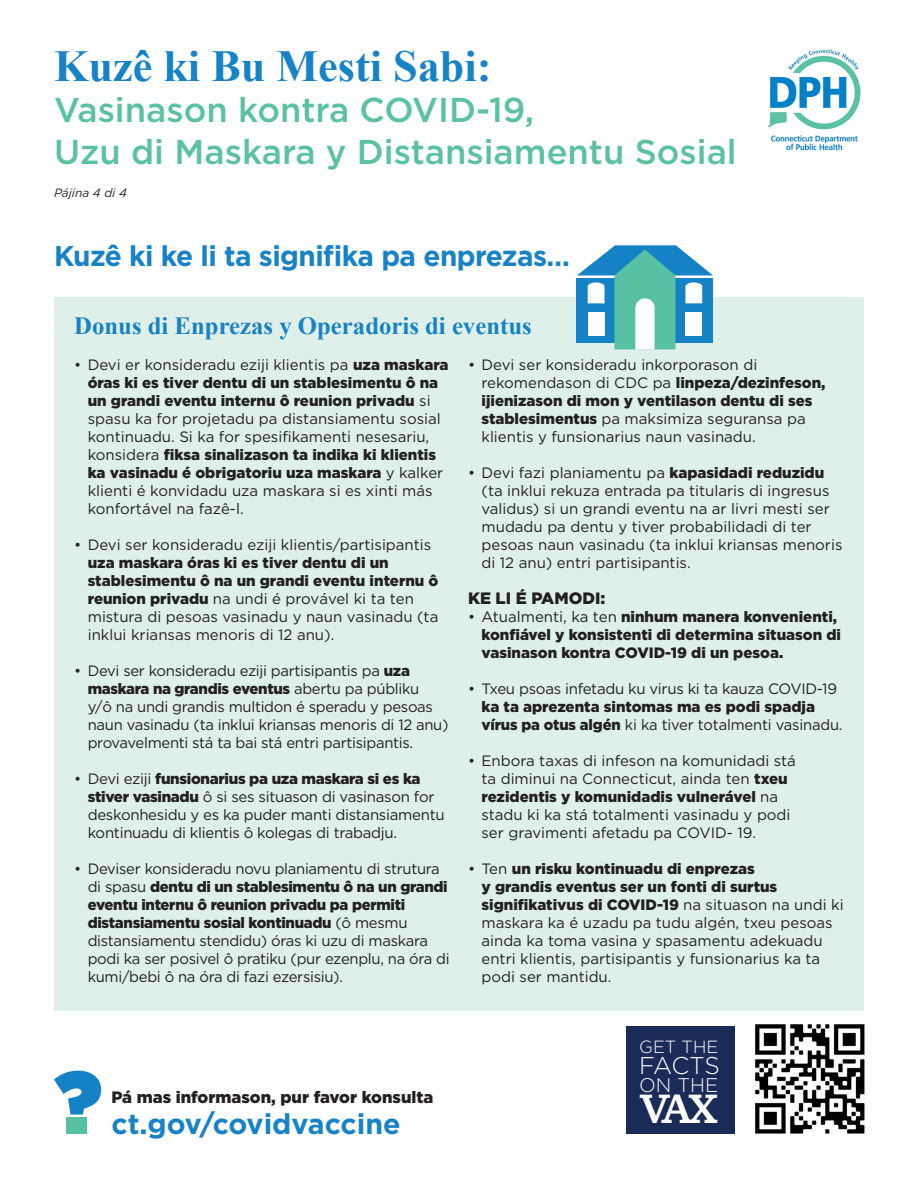
<style>
.page{position:relative;width:918px;height:1188px;background:#fff}
.page>*{position:absolute;margin:0;border:0;box-sizing:border-box;transform-origin:0 0}
.H1_Rules{font:700 44.25px "Times New Roman";color:#1782c5}
.t1{font:500 42.6px "Jubilat";color:#fff}
.H2_Rules{font:500 34.5px/41.4px "Gotham";color:#5ac1a3}
.H3_Rules{font:700 28.5px "Gotham";letter-spacing:-.02em;color:#1782c5}
.H3_Rules-2{font:700 28.5px "Gotham";color:#1782c5}
.H4_Rules{font:700 24.75px "Times New Roman";color:#1782c5}
.t2{font:300 24.15px "Gotham";letter-spacing:-.03em;color:#fff}
.t3{font:300 19.65px "Gotham";color:#fff}
.t4{font:300 17.7px "Gotham";color:#fff}
.Body_with_Bullet_Sec{font:900 16.5px "Gotham";color:#231f20}
.Body_with_Bullet_Sec-2{font:15px/18px "Gotham";color:#231f20}
.Body_with_Bullet_Sec-3{font:15px/18px "Gotham";letter-spacing:-.02em;color:#231f20}
.Body_with_Bullet_Sec-4{font:900 15px/18px "Gotham";color:#231f20}
.Body_Sector{font:italic 12px "Gotham";color:#231f20}
.s1{font-weight:900}
.s2{font-weight:400}
</style>
<div class="page">
<img style="left:768px;top:49px;width:93px;height:102px">
<div style="left:627px;top:1026px;width:108px;height:108px;background:#1b2b57"></div>
<img style="left:755px;top:1024px;width:110px;height:110px">
<svg style="left:54px;top:1071px;width:47px;height:44px"></svg>
<div style="left:66px;top:1118px;width:21px;height:16px;background:#59c1a3"></div>
<div style="left:54px;top:297px;width:810px;height:714px;background:#def0e9"></div>
<svg style="left:577px;top:245px;width:136px;height:104px"></svg>
<div style="left:588px;top:312px;width:17px;height:24px;background:#fff"></div>
<div style="left:685px;top:312px;width:17px;height:24px;background:#fff"></div>
<p class="H1_Rules" style="left:54px;top:34px;width:439px">Kuzê ki Bu Mesti Sabi:</p>
<p class="H2_Rules" style="left:54px;top:89px;width:684px">Vasinason kontra COVID-19,<br>Uzu di Maskara y Distansiamentu Sosial</p>
<p class="Body_Sector" style="left:54px;top:185px;width:74px">Pájina 4 di 4</p>
<p class="H3_Rules" style="left:54px;top:237px;width:518px">Kuzê ki ke li ta signifika pa enprezas…</p>
<p class="H4_Rules" style="left:74px;top:308px;width:459px">Donus di Enprezas y Operadoris di eventus</p>
<p class="Body_with_Bullet_Sec-2" style="left:88px;top:355px;width:362px;text-indent:-14px">• Devi er konsideradu eziji klientis pa <span class="s1">uza maskara óras ki es tiver dentu di un stablesimentu ô na un grandi eventu internu ô reunion privadu</span> si spasu ka for projetadu pa distansiamentu sosial kontinuadu. Si ka for spesifikamenti nesesariu, konsidera <span class="s1">fiksa sinalizason ta indika ki klientis ka vasinadu é obrigatoriu uza maskara</span> y kalker klienti é konvidadu uza maskara si es xinti más konfortável na fazê-l.</p>
<p class="Body_with_Bullet_Sec-2" style="left:88px;top:535px;width:352px;text-indent:-14px">• Devi ser konsideradu eziji klientis/partisipantis <span class="s1">uza maskara óras ki es tiver dentu di un stablesimentu ô na un grandi eventu internu ô reunion privadu</span> na undi é provável ki ta ten mistura di pesoas vasinadu y naun vasinadu (ta inklui kriansas menoris di 12 anu).</p>
<p class="Body_with_Bullet_Sec-3" style="left:88px;top:661px;width:362px;text-indent:-14px">• Devi ser konsideradu eziji partisipantis pa <span class="s1">uza maskara na grandis eventus</span> abertu pa públiku<br>y/ô na undi grandis multidon é speradu y pesoas naun vasinadu (ta inklui kriansas menoris di 12 anu) provavelmenti stá ta bai stá entri partisipantis.</p>
<p class="Body_with_Bullet_Sec-3" style="left:88px;top:769px;width:358px;text-indent:-14px">• Devi eziji <span class="s1">funsionarius pa uza maskara si es ka stiver vasinadu</span> ô si ses situason di vasinason for deskonhesidu y es ka puder manti distansiamentu kontinuadu di klientis ô kolegas di trabadju.</p>
<p class="Body_with_Bullet_Sec-3" style="left:88px;top:859px;width:364px;text-indent:-14px">• Deviser konsideradu novu planiamentu di strutura di spasu <span class="s1">dentu di un stablesimentu ô na un grandi eventu internu ô reunion privadu pa permiti distansiamentu sosial kontinuadu</span> (ô mesmu distansiamentu stendidu) óras ki uzu di maskara podi ka ser posivel ô pratiku (pur ezenplu, na óra di kumi/bebi ô na óra di fazi ezersisiu).</p>
<p class="Body_with_Bullet_Sec-2" style="left:482px;top:355px;width:346px;text-indent:-14px">• Devi ser konsideradu inkorporason di rekomendason di CDC pa <span class="s1">linpeza/dezinfeson, ijienizason di mon y ventilason dentu di ses stablesimentus</span> pa maksimiza seguransa pa klientis y funsionarius naun vasinadu.</p>
<p class="Body_with_Bullet_Sec-2" style="left:482px;top:463px;width:362px;text-indent:-14px">• Devi fazi planiamentu pa <span class="s1">kapasidadi reduzidu </span>(ta inklui rekuza entrada pa titularis di ingresus validus) si un grandi eventu na ar livri mesti ser mudadu pa dentu y tiver probabilidadi di ter pesoas naun vasinadu (ta inklui kriansas menoris di 12 anu) entri partisipantis.</p>
<p class="Body_with_Bullet_Sec" style="left:468px;top:587px;width:139px">KE LI É PAMODI:</p>
<p class="Body_with_Bullet_Sec-4" style="left:482px;top:608px;width:361px;text-indent:-14px"><span class="s2">• Atualmenti, ka ten</span> ninhum manera konvenienti, konfiável y konsistenti di determina situason di vasinason kontra COVID-19 di un pesoa.</p>
<p class="Body_with_Bullet_Sec-3" style="left:482px;top:679px;width:363px;text-indent:-14px">• Txeu psoas infetadu ku virus ki ta kauza COVID-19 <span class="s1">ka ta aprezenta sintomas ma es podi spadja vírus pa otus algén</span> ki ka tiver totalmenti vasinadu.</p>
<p class="Body_with_Bullet_Sec-2" style="left:482px;top:751px;width:316px;text-indent:-14px">• Enbora taxas di infeson na komunidadi stá ta diminui na Connecticut, ainda ten <span class="s1">txeu rezidentis y komunidadis vulnerável</span> na stadu ki ka stá totalmenti vasinadu y podi ser gravimenti afetadu pa COVID- 19.</p>
<p class="Body_with_Bullet_Sec-2" style="left:482px;top:859px;width:364px;text-indent:-14px">• Ten <span class="s1">un risku kontinuadu di enprezas<br>y grandis eventus ser un fonti di surtus signifikativus di COVID-19</span> na situason na undi ki maskara ka é uzadu pa tudu algén, txeu pesoas ainda ka toma vasina y spasamentu adekuadu entri klientis, partisipantis y funsionarius ka ta podi ser mantidu.</p>
<h4 class="Body_with_Bullet_Sec" style="left:111px;top:1086px;width:323px">Pá mas informason, pur favor konsulta</h4>
<p class="H3_Rules-2" style="left:111px;top:1105px;width:291px">ct.gov/covidvaccine</p>
<p class="t4" style="left:639px;top:1035px;width:81px">GET THE</p>
<p class="t2" style="left:639px;top:1050px;width:82px">FACTS</p>
<p class="t3" style="left:639px;top:1073px;width:81px">ON THE</p>
<p class="t1" style="left:639px;top:1081px;width:80px">VAX</p>
</div>
